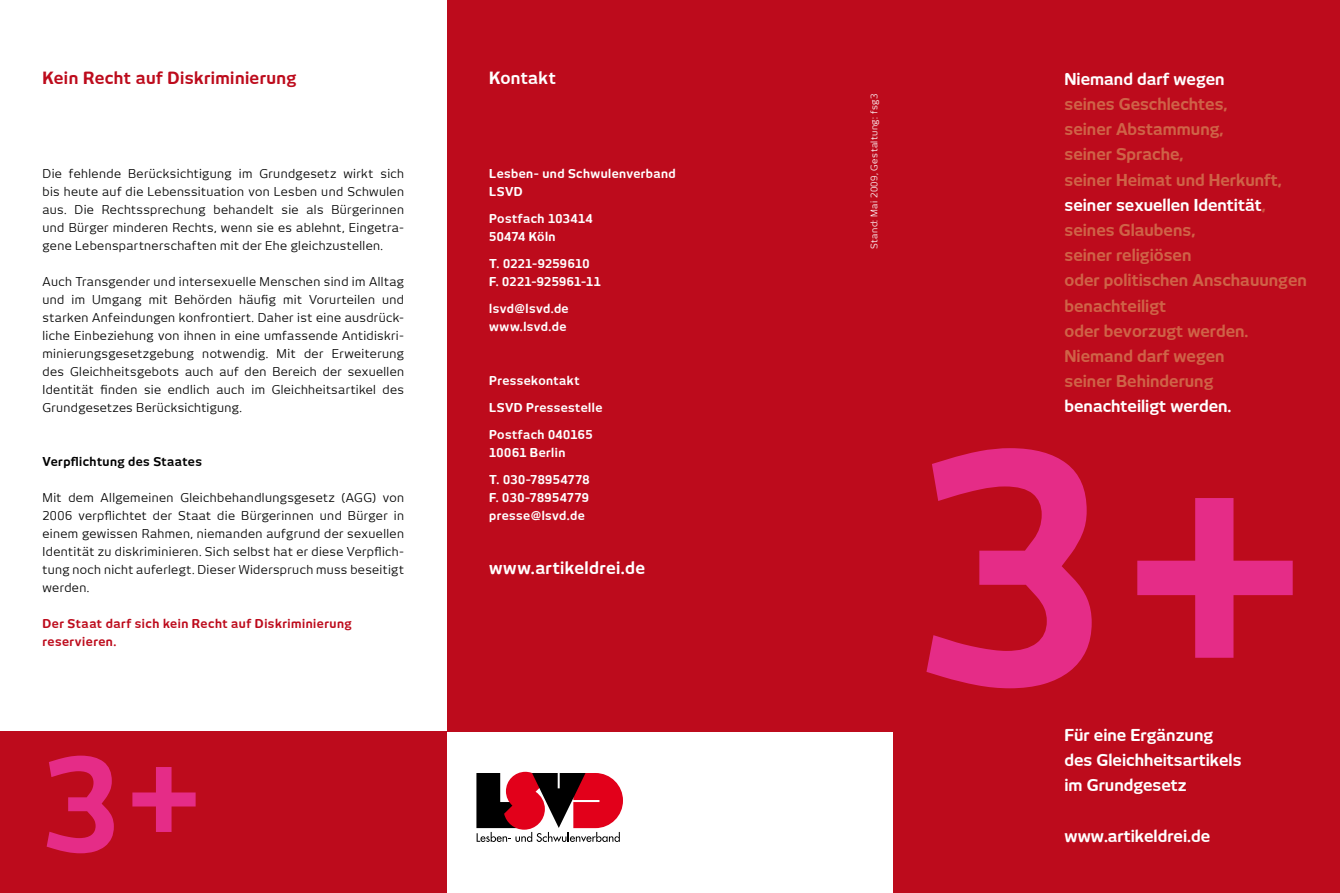
<style>
.page{position:relative;width:1340px;height:893px;background:#fff}
.page>*{position:absolute;margin:0;border:0;box-sizing:border-box;transform-origin:0 0}
.t1{font:700 316.35px "New June";color:#e52c87}
.t2{font:700 128.7px "New June";color:#e52c87}
.t3{font:700 16.5px "New June";letter-spacing:.025em;color:#bd0b1c}
.t4{font:700 16.5px "New June";letter-spacing:.02em;color:#fff}
.t5{font:700 16.05px/25.2px "New June";color:#cf6347}
.t6{font:700 16.05px/25.2px "New June";color:#fff}
.t7{font:12px/18px "New June";letter-spacing:.03em;color:#000;text-align:justify}
.t8{font:700 12px/18px "New June";letter-spacing:.035em;color:#fff}
.t9{font:700 12px/18px "New June";letter-spacing:.04em;color:#bd0b1c}
.t10{font:700 12px "New June";letter-spacing:.035em;color:#000}
.t11{font:9px "New June";letter-spacing:.045em;color:#fff}
.s1{color:#fff}
.s2{color:#cc573e}
</style>
<div class="page">
<div style="left:446px;top:0;width:447px;height:731px;background:#bd0b1c"></div>
<div style="left:893px;top:0;width:446px;height:893px;background:#bd0b1c"></div>
<svg style="left:476px;top:772px;width:147px;height:70px"></svg>
<div style="left:0;top:731px;width:446px;height:162px;background:#bd0b1c"></div>
<h3 class="t3" style="left:43px;top:68px;width:255px">Kein Recht auf Diskriminierung</h3>
<p class="t7" style="left:43px;top:164px;width:363px">Die fehlende Berücksichtigung im Grundgesetz wirkt sich bis heute auf die Lebenssituation von Lesben und Schwulen aus. Die Rechtssprechung behandelt sie als Bürgerinnen und Bürger minderen Rechts, wenn sie es ablehnt, Eingetra&shy;gene Lebenspartnerschaften mit der Ehe gleichzustellen.</p>
<p class="t7" style="left:43px;top:272px;width:363px">Auch Transgender und intersexuelle Menschen sind im Alltag und im Umgang mit Behörden häufig mit Vorurteilen und starken Anfeindungen konfrontiert. Daher ist eine ausdrück&shy;liche Einbeziehung von ihnen in eine umfassende Antidiskri&shy;minierungsgesetzgebung notwendig. Mit der Erweiterung des Gleichheitsgebots auch auf den Bereich der sexuellen Identität finden sie endlich auch im Gleichheitsartikel des Grundgesetzes Berücksichtigung.</p>
<p class="t10" style="left:43px;top:455px;width:161px">Verpflichtung des Staates</p>
<p class="t7" style="left:43px;top:488px;width:363px">Mit dem Allgemeinen Gleichbehandlungsgesetz (AGG) von 2006 verpflichtet der Staat die Bürgerinnen und Bürger in einem gewissen Rahmen, niemanden aufgrund der sexuellen Identität zu diskriminieren. Sich selbst hat er diese Verpflich&shy;tung noch nicht auferlegt. Dieser Widerspruch muss beseitigt werden.</p>
<p class="t9" style="left:43px;top:614px;width:311px">Der Staat darf sich kein Recht auf Diskriminierung reservieren.</p>
<h2 class="t2" style="left:43px;top:722px;width:161px">3 +</h2>
<h3 class="t4" style="left:489px;top:68px;width:68px">Kontakt</h3>
<p class="t8" style="left:489px;top:164px;width:188px">Lesben- und Schwulenverband<br>LSVD</p>
<p class="t8" style="left:489px;top:209px;width:105px">Postfach 103414<br>50474 Köln</p>
<p class="t8" style="left:489px;top:254px;width:113px">T. 0221-9259610<br>F. 0221-925961-11</p>
<p class="t8" style="left:489px;top:299px;width:81px">lsvd@lsvd.de www.lsvd.de</p>
<p class="t8" style="left:489px;top:371px;width:92px">Pressekontakt</p>
<p class="t8" style="left:489px;top:398px;width:115px">LSVD Pressestelle</p>
<p class="t8" style="left:489px;top:425px;width:105px">Postfach 040165<br>10061 Berlin</p>
<p class="t8" style="left:489px;top:470px;width:102px;text-align:justify">T. 030-78954778<br>F. 030-78954779 presse@lsvd.de</p>
<h3 class="t4" style="left:489px;top:558px;width:157px">www.artikeldrei.de</h3>
<p class="t11" style="left:868px;top:249px;width:156px;rotate:-90deg">Stand: Mai 2009, Gestaltung: fsg3</p>
<h3 class="t6" style="left:1064px;top:66px;width:162px">Niemand darf wegen</h3>
<p class="t5" style="left:1064px;top:91px;width:244px">seines Geschlechtes,<br>seiner Abstammung,<br>seiner Sprache,<br>seiner Heimat und Herkunft, <span class="s1">seiner sexuellen Identität</span><span class="s2">, </span>seines Glaubens,<br>seiner religiösen<br>oder politischen Anschauungen benachteiligt<br>oder bevorzugt werden.<br>Niemand darf wegen<br>seiner Behinderung</p>
<h3 class="t6" style="left:1064px;top:394px;width:168px">benachteiligt werden.</h3>
<h1 class="t1" style="left:916px;top:377px;width:393px">3 +</h1>
<h3 class="t6" style="left:1064px;top:722px;width:178px">Für eine Ergänzung des Gleichheitsartikels im Grundgesetz</h3>
<h3 class="t6" style="left:1064px;top:823px;width:147px">www.artikeldrei.de</h3>
</div>
